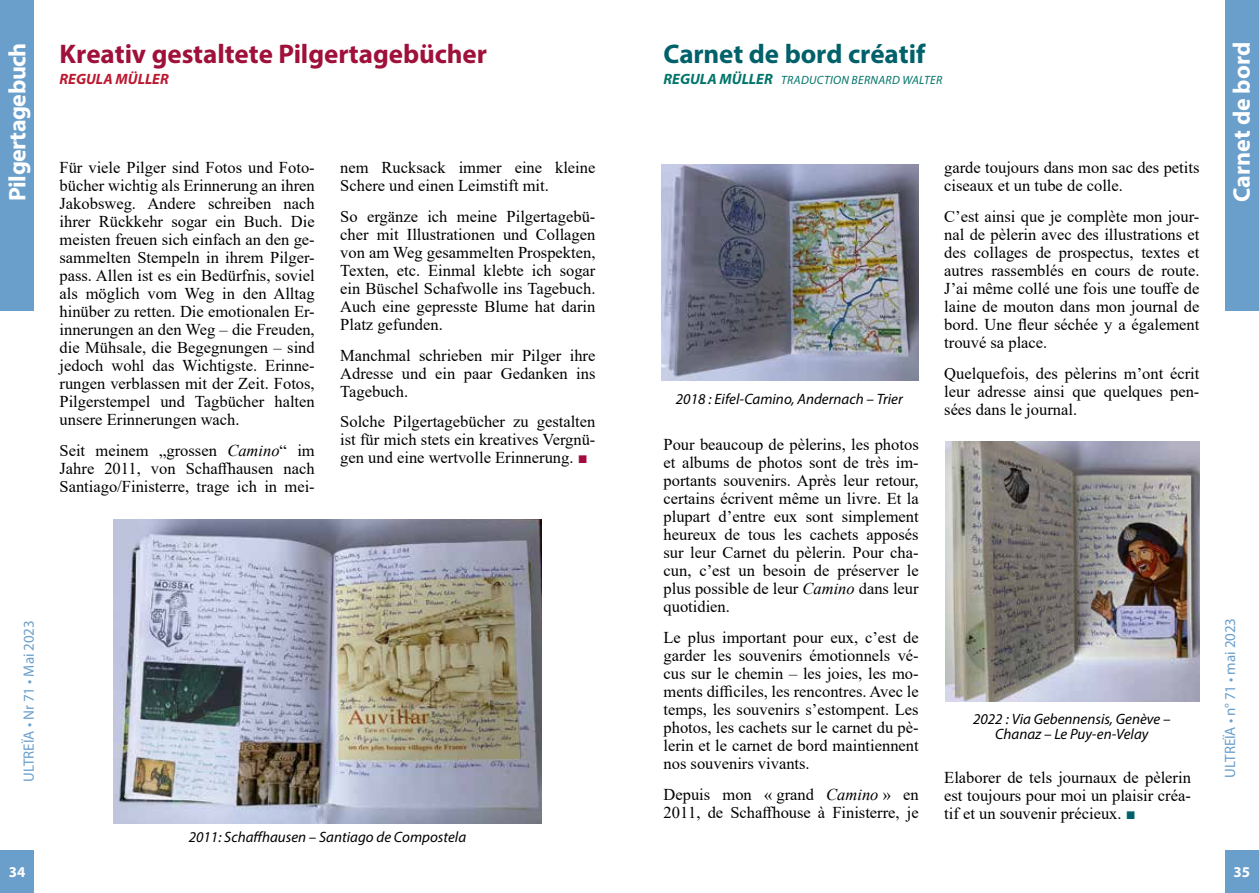
<style>
.page{position:relative;width:1259px;height:893px;background:#fff}
.page>*{position:absolute;margin:0;border:0;box-sizing:border-box;transform-origin:0 0}
.t1{font:700 27px "Myriad Pro";letter-spacing:-.005em;color:#9f103b}
.t2{font:700 27px "Myriad Pro";letter-spacing:-.005em;color:#00616a}
.t3{font:700 24px "Myriad Pro";letter-spacing:-.02em;color:#fff}
.t4{font:700 24px "Myriad Pro";color:#fff}
.t5{font:16.5px/18px "Times New Roman";color:#000;text-align:justify}
.t6{font:italic 15px/15px "Myriad Pro";color:#000;text-align:center}
.t7{font:15px "Myriad Pro";color:#6a9fcb}
.t8{font:italic 700 15px "Myriad Pro";color:#bb1830}
.t9{font:700 15px "Myriad Pro";color:#fff}
.t10{font:italic 12px "Myriad Pro";letter-spacing:.025em;color:#007469}
.s1{font-weight:700;font-size:15px}
.s2{font-style:italic}
.s3{font-style:italic;color:#a20c3d}
.s4{font-style:italic;color:#00616b}
</style>
<div class="page">
<div style="left:0;top:0;width:34px;height:310px;background:#6a9fcb"></div>
<div style="left:1225px;top:0;width:34px;height:310px;background:#6a9fcb"></div>
<div style="left:0;top:850px;width:34px;height:43px;background:#6a9fcb"></div>
<div style="left:1225px;top:850px;width:34px;height:43px;background:#6a9fcb"></div>
<img style="left:113px;top:519px;width:428px;height:305px">
<img style="left:662px;top:165px;width:256px;height:216px">
<img style="left:945px;top:441px;width:254px;height:260px">
<h1 class="t2" style="left:663px;top:36px;width:263px">Carnet de bord créatif</h1>
<p class="t10" style="left:663px;top:72px;width:280px"><span class="s1">REGULA MÜLLER</span> TRADUCTION BERNARD WALTER</p>
<h2 class="t4" style="left:1226px;top:202px;width:161px;rotate:-90deg">Carnet de bord</h2>
<h1 class="t1" style="left:60px;top:36px;width:429px">Kreativ gestaltete Pilgertagebücher</h1>
<p class="t8" style="left:60px;top:69px;width:111px">REGULA MÜLLER</p>
<h2 class="t3" style="left:2px;top:201px;width:160px;rotate:-90deg">Pilgertagebuch</h2>
<p class="t5" style="left:944px;top:158px;width:257px">garde toujours dans mon sac des petits ciseaux et un tube de colle.</p>
<p class="t5" style="left:944px;top:207px;width:257px">C’est ainsi que je complète mon jour&shy;nal de pèlerin avec des illustrations et des collages de prospectus, textes et autres rassemblés en cours de route.<br>J’ai même collé une fois une touffe de laine de mouton dans mon journal de bord. Une fleur séchée y a également trouvé sa place.</p>
<p class="t5" style="left:944px;top:363px;width:257px">Quelquefois, des pèlerins m’ont écrit leur adresse ainsi que quelques pen&shy;sées dans le journal.</p>
<p class="t5" style="left:60px;top:158px;width:257px">Für viele Pilger sind Fotos und Foto&shy;bücher wichtig als Erinnerung an ihren Jakobsweg. Andere schreiben nach ihrer Rückkehr sogar ein Buch. Die meisten freuen sich einfach an den ge&shy;sammelten Stempeln in ihrem Pilger&shy;pass. Allen ist es ein Bedürfnis, soviel als möglich vom Weg in den Alltag hinüber zu retten. Die emotionalen Er&shy;innerungen an den Weg – die Freuden, die Mühsale, die Begegnungen – sind jedoch wohl das Wichtigste. Erinne&shy;rungen verblassen mit der Zeit. Fotos, Pilgerstempel und Tagbücher halten unsere Erinnerungen wach.</p>
<p class="t5" style="left:60px;top:441px;width:257px">Seit meinem „grossen <span class="s2">Camino</span>“ im Jahre 2011, von Schaffhausen nach Santiago/Finisterre, trage ich in mei-</p>
<p class="t5" style="left:340px;top:158px;width:257px">nem Rucksack immer eine kleine<br>Schere und einen Leimstift mit.</p>
<p class="t5" style="left:340px;top:207px;width:257px">So ergänze ich meine Pilgertagebü&shy;cher mit Illustrationen und Collagen von am Weg gesammelten Prospekten, Texten, etc. Einmal klebte ich sogar ein Büschel Schafwolle ins Tagebuch.<br>Auch eine gepresste Blume hat darin Platz gefunden.</p>
<p class="t5" style="left:340px;top:345px;width:257px">Manchmal schrieben mir Pilger ihre Adresse und ein paar Gedanken ins Tagebuch.</p>
<p class="t5" style="left:340px;top:412px;width:257px">Solche Pilgertagebücher zu gestalten ist für mich stets ein kreatives Vergnü&shy;gen und eine wertvolle Erinnerung. <span class="s3">■</span></p>
<p class="t6" style="left:676px;top:391px;width:228px">2018 : Eifel-Camino, Andernach – Trier</p>
<p class="t5" style="left:663px;top:435px;width:257px">Pour beaucoup de pèlerins, les photos et albums de photos sont de très im&shy;portants souvenirs. Après leur retour, certains écrivent même un livre. Et la plupart d’entre eux sont simplement heureux de tous les cachets apposés sur leur Carnet du pèlerin. Pour cha&shy;cun, c’est un besoin de préserver le plus possible de leur <span class="s2">Camino</span> dans leur quotidien.</p>
<p class="t5" style="left:663px;top:628px;width:257px">Le plus important pour eux, c’est de garder les souvenirs émotionnels vé&shy;cus sur le chemin – les joies, les mo&shy;ments difficiles, les rencontres. Avec le temps, les souvenirs s’estompent. Les photos, les cachets sur le carnet du pè&shy;lerin et le carnet de bord maintiennent nos souvenirs vivants.</p>
<p class="t5" style="left:663px;top:785px;width:257px">Depuis mon « grand <span class="s2">Camino</span> » en<br>2011, de Schaffhouse à Finisterre, je</p>
<p class="t7" style="left:20px;top:782px;width:163px;rotate:-90deg">ULTREÏA • Nr 71 • Mai 2023</p>
<p class="t7" style="left:1221px;top:778px;width:161px;rotate:-90deg">ULTREÏA • n° 71 • mai 2023</p>
<p class="t6" style="left:973px;top:711px;width:199px">2022 : Via Gebennensis, Genève –<br>Chanaz – Le Puy-en-Velay</p>
<p class="t5" style="left:944px;top:768px;width:248px">Elaborer de tels journaux de pèlerin est toujours pour moi un plaisir créa&shy;tif et un souvenir précieux. <span class="s4">■</span></p>
<p class="t6" style="left:189px;top:829px;width:279px">2011: Schaffhausen – Santiago de Compostela</p>
<p class="t9" style="left:9px;top:862px;width:18px">34</p>
<p class="t9" style="left:1233px;top:862px;width:18px">35</p>
</div>
